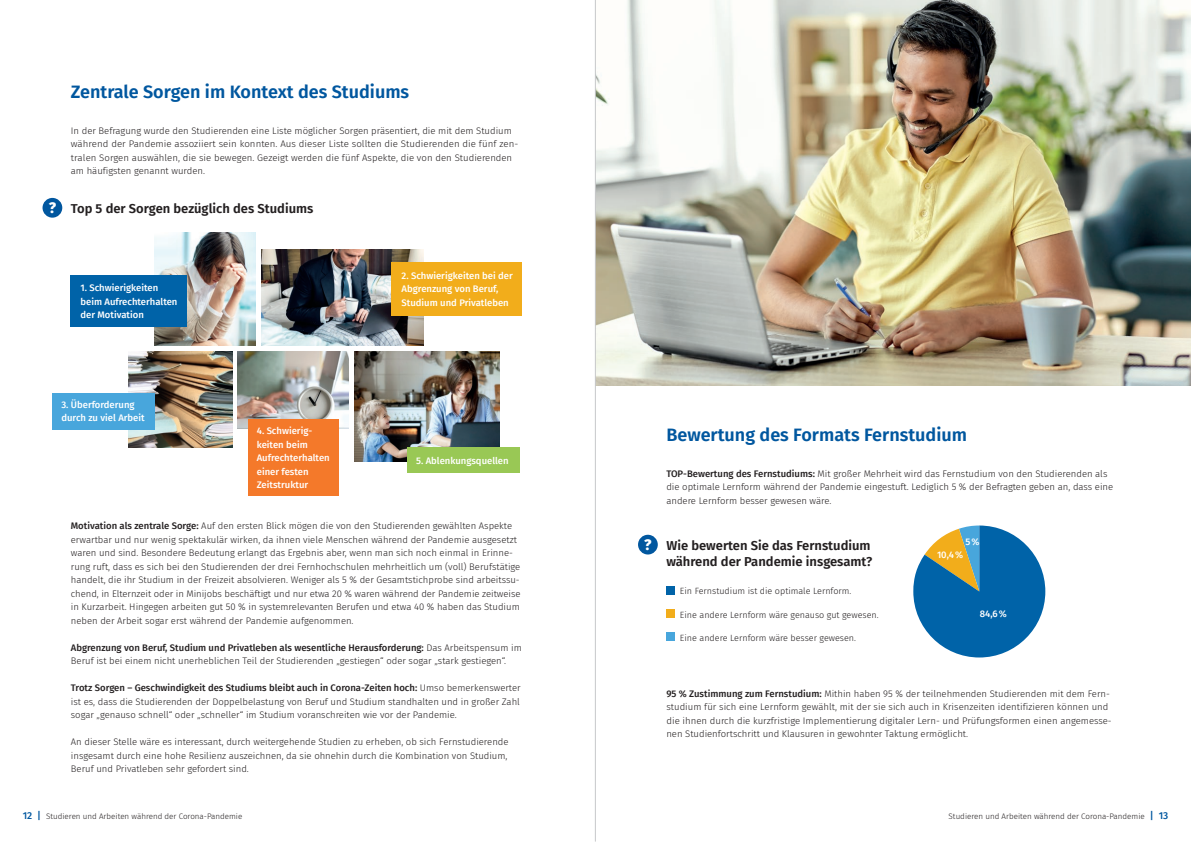
<style>
.page{position:relative;width:1191px;height:842px;background:#fff}
.page>*{position:absolute;margin:0;border:0;box-sizing:border-box;transform-origin:0 0}
.t1{font:600 18px "Fira Sans";color:#01579f}
.t2{font:800 15.1px "Fira Sans";color:#fff}
.t3{font:600 13px/16px "Fira Sans";color:#231f20}
.t4{font:300 9.5px/13.5px "Fira Sans";color:#231f20}
.t5{font:500 9.5px/13.5px "Fira Sans";color:#fff}
.t6{font:300 9px "Fira Sans";color:#231f20}
.t7{font:300 8px "Fira Sans";color:#231f20}
.s1{font-weight:800;font-size:15.1px;color:#fff}
.s2{font-weight:500}
.s3{font-weight:500;font-size:10px;color:#01579f}
</style>
<div class="page">
<img style="left:129px;top:351px;width:103px;height:96px">
<img style="left:238px;top:351px;width:111px;height:77px">
<img style="left:154px;top:232px;width:102px;height:114px">
<img style="left:261px;top:250px;width:163px;height:96px">
<img style="left:354px;top:351px;width:145px;height:110px">
<div style="left:71px;top:276px;width:116px;height:51px;background:#0063a8"></div>
<div style="left:52px;top:393px;width:102px;height:36px;background:#48a6dc"></div>
<div style="left:391px;top:262px;width:131px;height:54px;background:#f2ad1b"></div>
<div style="left:248px;top:420px;width:90px;height:76px;background:#f4792a"></div>
<div style="left:407px;top:447px;width:112px;height:26px;background:#99c855"></div>
<div style="left:43px;top:198px;width:19px;height:20px;background:#01579f;border-radius:50%"></div>
<img style="left:596px;top:0;width:595px;height:386px">
<div style="left:638px;top:535px;width:20px;height:19px;background:#01579f;border-radius:50%"></div>
<div style="left:666px;top:586px;width:9px;height:8px;background:#0063a8"></div>
<div style="left:666px;top:609px;width:9px;height:9px;background:#f2ad1b"></div>
<div style="left:666px;top:632px;width:9px;height:9px;background:#48a6dc"></div>
<svg style="left:913px;top:525px;width:132px;height:132px"></svg>
<hr style="left:595px;top:0;width:1px;height:841px;background:#c7c8ca">
<h1 class="t1" style="left:71px;top:76px;width:340px">Zentrale Sorgen im Kontext des Studiums</h1>
<p class="t4" style="left:71px;top:124px;width:447px">In der Befragung wurde den Studierenden eine Liste möglicher Sorgen präsentiert, die mit dem Studium während der Pandemie assoziiert sein konnten. Aus dieser Liste sollten die Studierenden die fünf zen&shy;tralen Sorgen auswählen, die sie bewegen. Gezeigt werden die fünf Aspekte, die von den Studierenden am häufigsten genannt wurden.</p>
<h3 class="t3" style="left:49px;top:199px;width:266px"><span class="s1">?</span> Top 5 der Sorgen bezüglich des Studiums</h3>
<p class="t5" style="left:80px;top:280px;width:98px">1. Schwierigkeiten beim Aufrechterhalten der Motivation</p>
<p class="t5" style="left:61px;top:397px;width:85px">3. Überforderung durch zu viel Arbeit</p>
<p class="t5" style="left:257px;top:424px;width:74px">4. Schwierig&shy;keiten beim<br>Aufrechterhalten einer festen<br>Zeitstruktur</p>
<p class="t5" style="left:401px;top:268px;width:113px">2. Schwierigkeiten bei der<br>Abgrenzung von Beruf,<br>Studium und Privatleben</p>
<p class="t5" style="left:416px;top:453px;width:94px">5. Ablenkungsquellen</p>
<p class="t4" style="left:71px;top:519px;width:451px"><span class="s2">Motivation als zentrale Sorge:</span> Auf den ersten Blick mögen die von den Studierenden gewählten Aspekte erwartbar und nur wenig spektakulär wirken, da ihnen viele Menschen während der Pandemie ausgesetzt waren und sind. Besondere Bedeutung erlangt das Ergebnis aber, wenn man sich noch einmal in Erinne&shy;rung ruft, dass es sich bei den Studierenden der drei Fernhochschulen mehrheitlich um (voll) Berufstätige handelt, die ihr Studium in der Freizeit absolvieren. Weniger als 5 % der Gesamtstichprobe sind arbeitssu&shy;chend, in Elternzeit oder in Minijobs beschäftigt und nur etwa 20 % waren während der Pandemie zeitweise in Kurzarbeit. Hingegen arbeiten gut 50 % in systemrelevanten Berufen und etwa 40 % haben das Studium neben der Arbeit sogar erst während der Pandemie aufgenommen.</p>
<p class="t4" style="left:71px;top:641px;width:452px"><span class="s2">Abgrenzung von Beruf, Studium und Privatleben als wesentliche Herausforderung:</span> Das Arbeitspensum im<br>Beruf ist bei einem nicht unerheblichen Teil der Studierenden „gestiegen“ oder sogar „stark gestiegen“.</p>
<p class="t4" style="left:71px;top:681px;width:451px;text-align:justify"><span class="s2">Trotz Sorgen – Geschwindigkeit des Studiums bleibt auch in Corona-Zeiten hoch:</span> Umso bemerkenswerter ist es, dass die Studierenden der Doppelbelastung von Beruf und Studium standhalten und in großer Zahl sogar „genauso schnell“ oder „schneller“ im Studium voranschreiten wie vor der Pandemie.</p>
<p class="t4" style="left:71px;top:735px;width:439px;text-align:justify">An dieser Stelle wäre es interessant, durch weitergehende Studien zu erheben, ob sich Fernstudierende insgesamt durch eine hohe Resilienz auszeichnen, da sie ohnehin durch die Kombination von Studium, Beruf und Privatleben sehr gefordert sind.</p>
<h2 class="t2" style="left:644px;top:531px;width:9px">?</h2>
<h1 class="t1" style="left:666px;top:419px;width:302px">Bewertung des Formats Fernstudium</h1>
<p class="t4" style="left:666px;top:467px;width:448px"><span class="s2">TOP-Bewertung des Fernstudiums:</span> Mit großer Mehrheit wird das Fernstudium von den Studierenden als die optimale Lernform während der Pandemie eingestuft. Lediglich 5 % der Befragten geben an, dass eine andere Lernform besser gewesen wäre.</p>
<h3 class="t3" style="left:666px;top:536px;width:207px">Wie bewerten Sie das Fernstudium während der Pandemie insgesamt?</h3>
<p class="t6" style="left:680px;top:585px;width:173px">Ein Fernstudium ist die optimale Lernform.</p>
<p class="t6" style="left:680px;top:608px;width:200px">Eine andere Lernform wäre genauso gut gewesen.</p>
<p class="t6" style="left:680px;top:631px;width:178px">Eine andere Lernform wäre besser gewesen.</p>
<p class="t5" style="left:965px;top:534px;width:16px">5%</p>
<p class="t5" style="left:937px;top:547px;width:28px">10,4%</p>
<p class="t5" style="left:979px;top:606px;width:29px">84,6%</p>
<p class="t4" style="left:666px;top:687px;width:447px"><span class="s2">95 % Zustimmung zum Fernstudium:</span> Mithin haben 95 % der teilnehmenden Studierenden mit dem Fern&shy;studium für sich eine Lernform gewählt, mit der sie sich auch in Krisenzeiten identifizieren können und die ihnen durch die kurzfristige Implementierung digitaler Lern- und Prüfungsformen einen angemesse&shy;nen Studienfortschritt und Klausuren in gewohnter Taktung ermöglicht.</p>
<p class="t7" style="left:23px;top:811px;width:221px"><span class="s3">12 |</span> Studieren und Arbeiten während der Corona-Pandemie</p>
<p class="t7" style="left:948px;top:811px;width:221px">Studieren und Arbeiten während der Corona-Pandemie <span class="s3">| 13</span></p>
</div>
